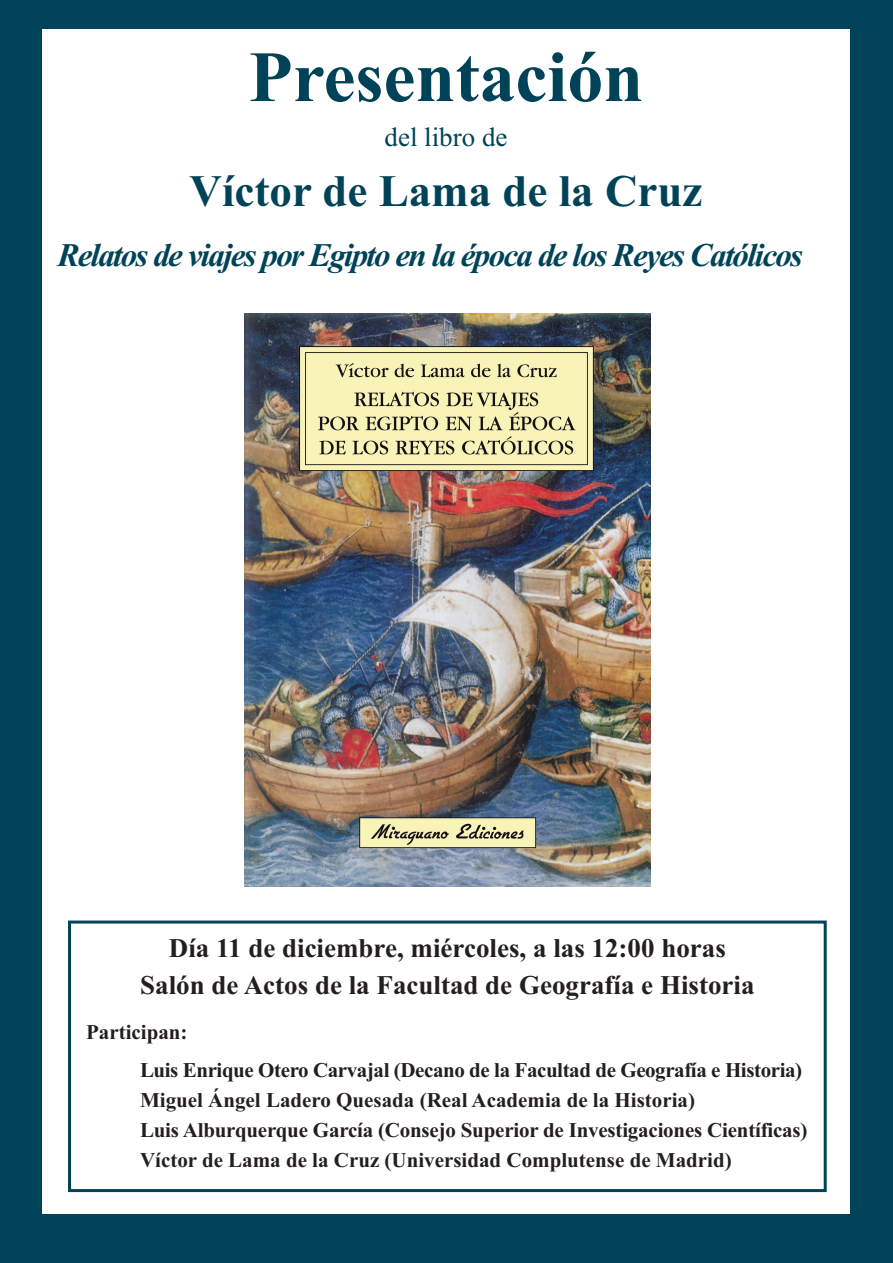
<style>
.page{position:relative;width:893px;height:1263px;background:#fff}
.page>*{position:absolute;margin:0;border:0;box-sizing:border-box;transform-origin:0 0}
.t1{font:700 72px "Times New Roman";color:#004358}
.t2{font:700 45px "Times New Roman";color:#004358}
.t3{font:italic 700 33px "Times New Roman";letter-spacing:-.05em;color:#004358}
.t4{font:700 27px/37.5px "Times New Roman";color:#231f20;text-align:center}
.t5{font:27px "Times New Roman";color:#004358}
.t6{font:700 21px/30px "Times New Roman";letter-spacing:-.01em;color:#231f20}
</style>
<div class="page">
<div style="left:0;top:0;width:892px;height:1262px;background:#004358"></div>
<div style="left:43px;top:30px;width:807px;height:1184px;background:#fff"></div>
<img style="left:244px;top:314px;width:406px;height:573px">
<div style="left:68px;top:920px;width:759px;height:272px;border:3px solid #004358"></div>
<h1 class="t1" style="left:249px;top:34px;width:396px">Presentación</h1>
<p class="t5" style="left:385px;top:121px;width:124px">del libro de</p>
<h2 class="t2" style="left:190px;top:164px;width:514px">Víctor de Lama de la Cruz</h2>
<h3 class="t3" style="left:58px;top:235px;width:747px">Relatos de viajes por Egipto en la época de los Reyes Católicos</h3>
<p class="t4" style="left:140px;top:929px;width:616px">Día 11 de diciembre, miércoles, a las 12:00 horas<br>Salón de Actos de la Facultad de Geografía e Historia</p>
<p class="t6" style="left:140px;top:1013px;width:664px;line-height:37.5px;text-indent:-54px">Participan:<br>Luis Enrique Otero Carvajal (Decano de la Facultad de Geografía e Historia)</p>
<p class="t6" style="left:140px;top:1084px;width:669px">Miguel Ángel Ladero Quesada (Real Academia de la Historia)<br>Luis Alburquerque García (Consejo Superior de Investigaciones Científicas)<br>Víctor de Lama de la Cruz (Universidad Complutense de Madrid)</p>
</div>
